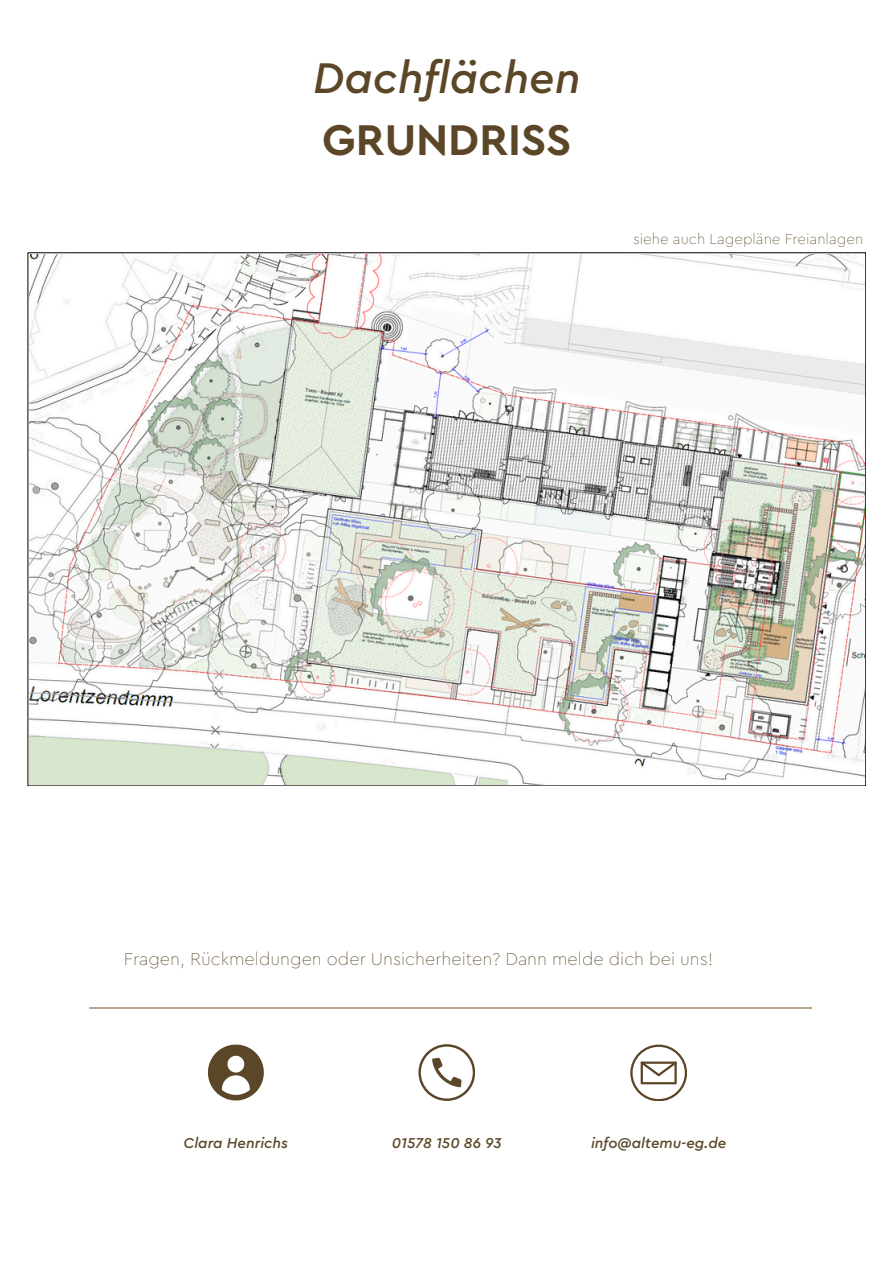
<style>
.page{position:relative;width:894px;height:1264px;background:#fff}
.page>*{position:absolute;margin:0;border:0;box-sizing:border-box;transform-origin:0 0}
.t1{font:italic 500 45px/61.8px "Cera PROTRY";color:#5b4728}
.t2{font:100 18px "Cera PROTRY";color:#5b4728}
.t3{font:italic 500 15px "Cera PROTRY";color:#5b4728}
.t4{font:100 15px "Cera PROTRY";color:#5b4728}
.s1{font-weight:700;font-style:normal}
</style>
<div class="page">
<hr style="left:89px;top:1007px;width:722px;height:1px;background:#82612f">
<svg style="left:208px;top:1044px;width:56px;height:56px"></svg>
<svg style="left:418px;top:1044px;width:56px;height:56px"></svg>
<svg style="left:630px;top:1044px;width:56px;height:56px"></svg>
<img style="left:30px;top:255px;width:833px;height:529px">
<p class="t1" style="left:313px;top:48px;width:269px">Dachflächen<br><span class="s1">GRUNDRISS</span></p>
<p class="t4" style="left:633px;top:232px;width:232px">siehe auch Lagepläne Freianlagen</p>
<p class="t2" style="left:124px;top:950px;width:590px">Fragen, Rückmeldungen oder Unsicherheiten? Dann melde dich bei uns!</p>
<p class="t3" style="left:183px;top:1136px;width:106px">Clara Henrichs</p>
<p class="t3" style="left:392px;top:1136px;width:111px">01578 150 86 93</p>
<h2 class="t3" style="left:591px;top:1136px;width:137px">info@altemu-eg.de</h2>
</div>
